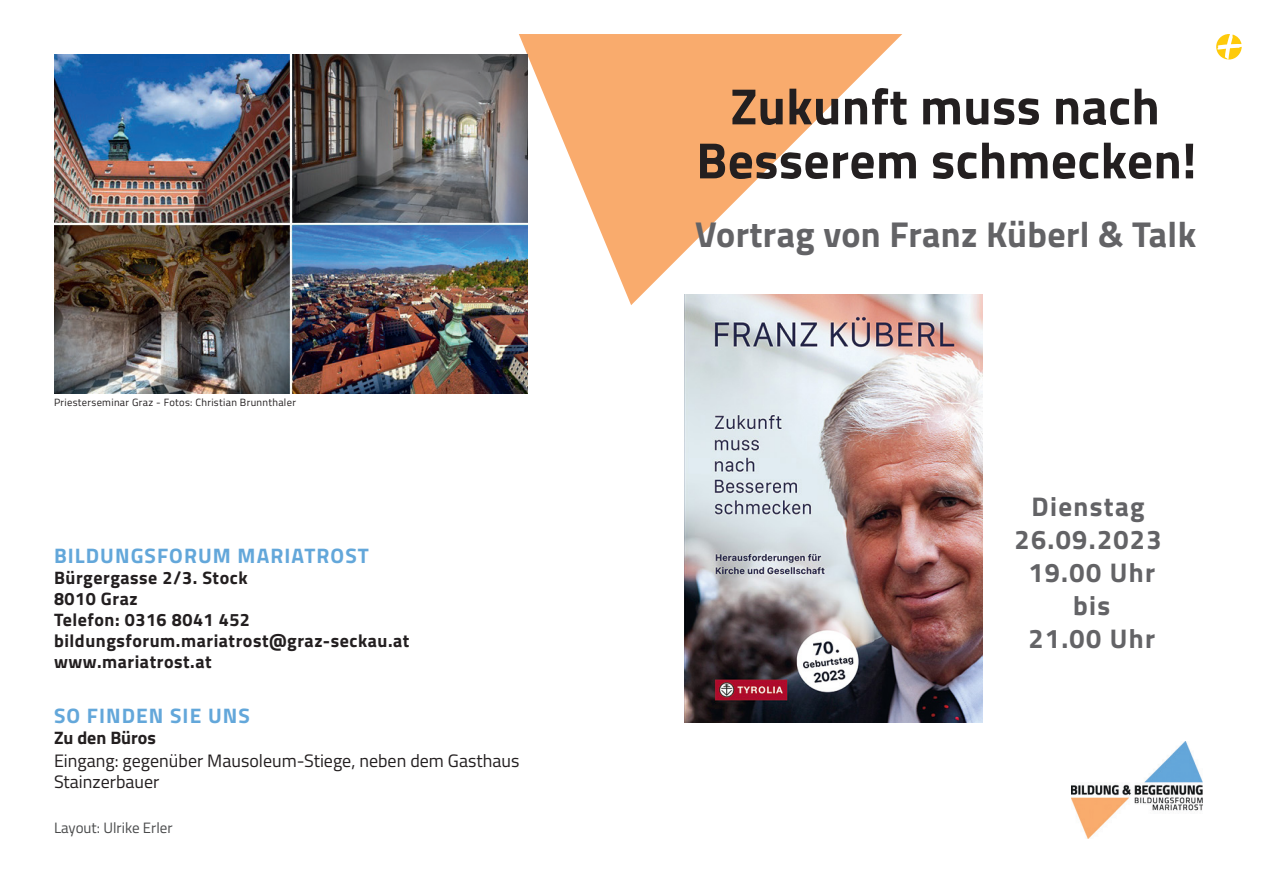
<style>
.page{position:relative;width:1263px;height:893px;background:#fff}
.page>*{position:absolute;margin:0;border:0;box-sizing:border-box;transform-origin:0 0}
.t1{font:700 51px/54px "Titillium";letter-spacing:.01em;color:#231f20;text-align:center}
.t2{font:700 36px "Titillium";letter-spacing:.01em;color:#636366}
.t3{font:700 27px/33px "Titillium";letter-spacing:.05em;color:#636366;text-align:center}
.t4{font:700 21px "Titillium";letter-spacing:.05em;color:#63a7da}
.t5{font:700 18px/21px "Titillium";letter-spacing:.03em;color:#231f20}
.t6{font:18px/21px "Titillium";color:#231f20}
.t7{font:700 18px "Titillium";color:#231f20}
.t8{font:15px "Titillium";color:#494a4b}
.t9{font:10.5px "Titillium";letter-spacing:.03em;color:#231f20}
</style>
<div class="page">
<svg style="left:1216px;top:34px;width:26px;height:26px"></svg>
<img style="left:1071px;top:741px;width:132px;height:98px">
<svg style="left:519px;top:34px;width:383px;height:271px;fill:#f9ab6d"></svg>
<img style="left:685px;top:294px;width:297px;height:429px">
<img style="left:54px;top:54px;width:473px;height:340px">
<p class="t9" style="left:54px;top:395px;width:243px">Priesterseminar Graz - Fotos: Christian Brunnthaler</p>
<p class="t4" style="left:54px;top:539px;width:316px">BILDUNGSFORUM MARIATROST</p>
<p class="t5" style="left:54px;top:566px;width:357px">Bürgergasse 2/3. Stock<br>8010 Graz<br>Telefon: 0316 8041 452 bildungsforum.mariatrost@graz-seckau.at www.mariatrost.at</p>
<p class="t4" style="left:54px;top:700px;width:197px">SO FINDEN SIE UNS</p>
<p class="t7" style="left:54px;top:724px;width:104px">Zu den Büros</p>
<p class="t6" style="left:54px;top:750px;width:467px">Eingang: gegenüber Mausoleum-Stiege, neben dem Gasthaus<br>Stainzerbauer</p>
<p class="t8" style="left:54px;top:817px;width:120px">Layout: Ulrike Erler</p>
<h1 class="t1" style="left:696px;top:77px;width:502px">Zukunft muss nach<br>Besserem schmecken!</h1>
<h2 class="t2" style="left:695px;top:206px;width:502px">Vortrag von Franz Küberl &amp; Talk</h2>
<h3 class="t3" style="left:1015px;top:489px;width:148px">Dienstag<br>26.09.2023<br>19.00 Uhr bis<br>21.00 Uhr</h3>
</div>
